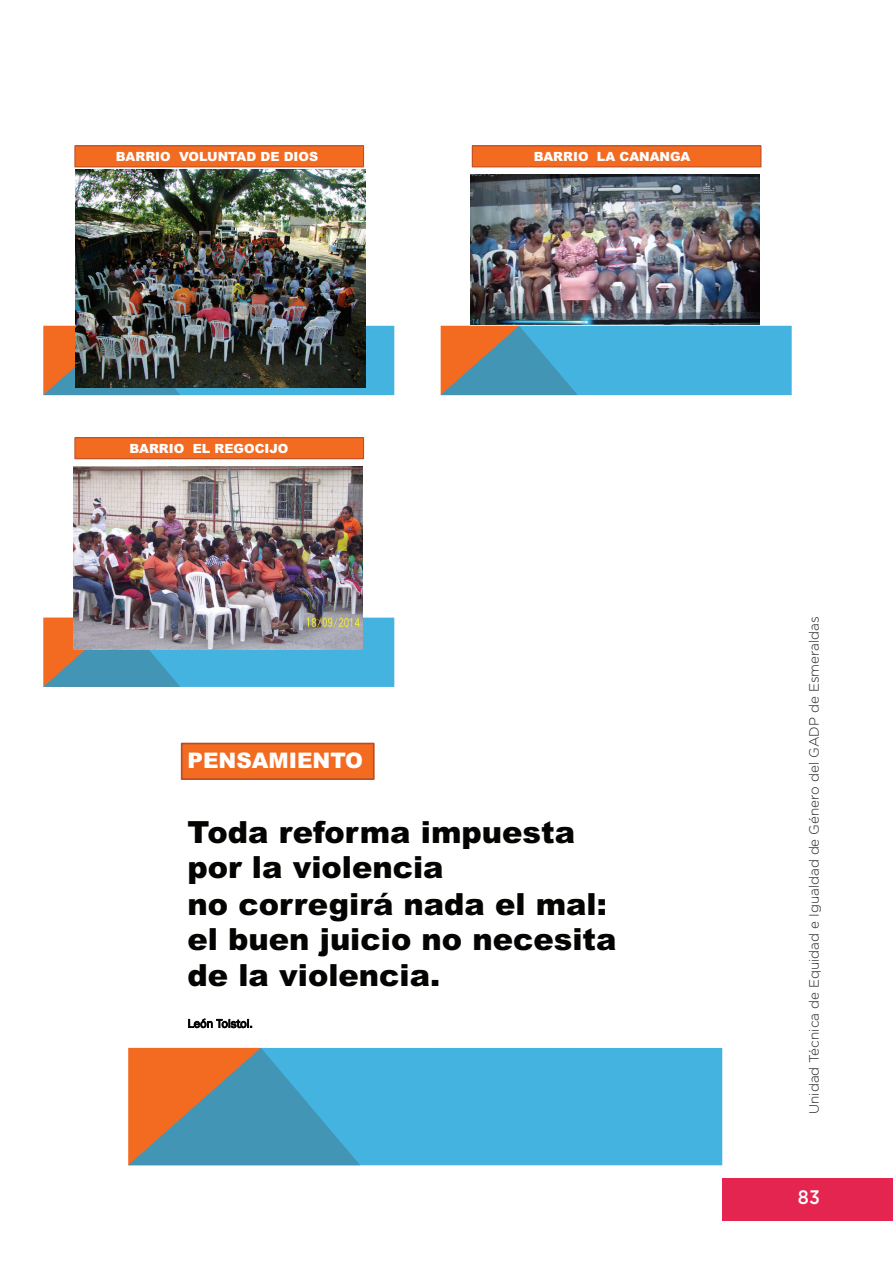
<style>
.page{position:relative;width:893px;height:1263px;background:#fff}
.page>*{position:absolute;margin:0;border:0;box-sizing:border-box;transform-origin:0 0}
.t1{font:900 30.6px/35.8px "Arial";color:#040503}
.t2{font:900 21.45px "Arial";color:#fff}
.t3{font:500 19.5px "Gotham";color:#fff;scale:.9 1}
.t4{font:300 13.5px "Gotham";color:#231f20}
.t5{font:900 12.6px "Arial";color:#fff}
.t6{font:12.15px "Franklin Gothic";letter-spacing:-.005em;color:#040503}
</style>
<div class="page">
<div style="left:723px;top:1178px;width:170px;height:42px;background:#e3254f"></div>
<svg style="left:43px;top:326px;width:351px;height:69px;background:#709299"></svg>
<div style="left:75px;top:146px;width:289px;height:21px;background:#f36a21"></div>
<div style="left:74px;top:145px;width:290px;height:22px;border:1px solid #b64d26"></div>
<img style="left:76px;top:169px;width:289px;height:218px">
<svg style="left:441px;top:326px;width:351px;height:69px;background:#57a4c1"></svg>
<img style="left:470px;top:175px;width:289px;height:149px">
<div style="left:472px;top:146px;width:289px;height:21px;background:#f36a21"></div>
<div style="left:472px;top:145px;width:289px;height:22px;border:1px solid #b64d26"></div>
<svg style="left:43px;top:617px;width:351px;height:70px;background:#5aa3be"></svg>
<img style="left:73px;top:467px;width:290px;height:182px">
<div style="left:75px;top:438px;width:289px;height:21px;background:#f36a21"></div>
<div style="left:74px;top:437px;width:290px;height:22px;border:1px solid #b64d26"></div>
<svg style="left:128px;top:1048px;width:594px;height:117px;background:#57a5c2"></svg>
<div style="left:182px;top:743px;width:192px;height:36px;background:#f36a21"></div>
<div style="left:181px;top:743px;width:194px;height:37px;border:2px solid #b64d26"></div>
<p class="t5" style="left:116px;top:148px;width:204px">BARRIO VOLUNTAD DE DIOS</p>
<p class="t5" style="left:534px;top:148px;width:158px">BARRIO LA CANANGA</p>
<p class="t5" style="left:130px;top:439px;width:160px">BARRIO EL REGOCIJO</p>
<p class="t2" style="left:188px;top:745px;width:177px">PENSAMIENTO</p>
<p class="t1" style="left:188px;top:813px;width:430px">Toda reforma impuesta por la violencia<br>no corregirá nada el mal: el buen juicio no necesita de la violencia.</p>
<p class="t6" style="left:188px;top:1016px;width:67px">León Tolstoi.</p>
<p class="t4" style="left:805px;top:1114px;width:499px;rotate:-90deg">Unidad Técnica de Equidad e Igualdad de Género del GADP de Esmeraldas</p>
<p class="t3" style="left:798px;top:1184px;width:26px">83</p>
</div>
